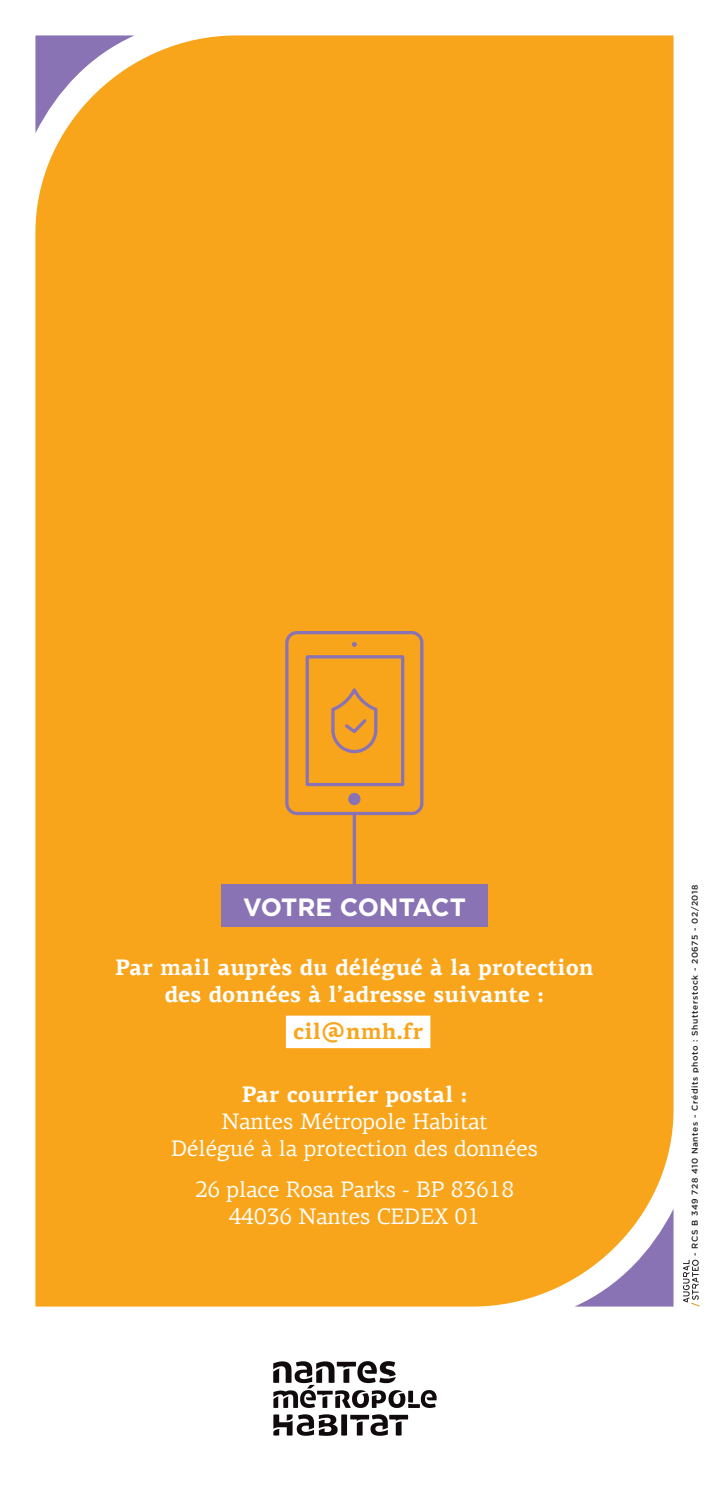
<style>
.page{position:relative;width:709px;height:1489px;background:#fff}
.page>*{position:absolute;margin:0;border:0;box-sizing:border-box;transform-origin:0 0}
.t1{font:700 25px "Gotham";letter-spacing:-.01em;color:#fff}
.t2{font:22.5px/27px "PF Agora Serif Pro";color:#fff;text-align:center}
.t3{font:700 22.5px/27px "PF Agora Serif Pro";color:#fff;text-align:center}
.t4{font:700 22.5px "PF Agora Serif Pro";color:#f9a51b}
.t5{font:500 8.5px "Gotham";letter-spacing:.07em;color:#231f20}
.s1{font-weight:700}
</style>
<div class="page">
<div style="left:35px;top:35px;width:638px;height:1271px;background:#f9a51b"></div>
<svg style="left:683px;top:1259px;width:16px;height:47px"></svg>
<svg style="left:35px;top:35px;width:99px;height:98px"></svg>
<svg style="left:574px;top:1208px;width:99px;height:98px"></svg>
<div style="left:286px;top:1015px;width:144px;height:33px;background:#fff"></div>
<div style="left:221px;top:884px;width:267px;height:43px;background:#8973b4"></div>
<div style="left:348px;top:792px;width:12px;height:13px;background:#8973b4;border-radius:50%"></div>
<svg style="left:352px;top:642px;width:5px;height:5px"></svg>
<div style="left:285px;top:631px;width:138px;height:184px;border:3px solid #8973b4;border-radius:10px"></div>
<div style="left:305px;top:655px;width:99px;height:131px;border:3px solid #8973b4"></div>
<svg style="left:330px;top:676px;width:49px;height:78px;background:#e69c34"></svg>
<hr style="left:353px;top:813px;width:3px;height:71px;background:#8973b4">
<svg style="left:273px;top:1414px;width:135px;height:21px"></svg>
<svg style="left:273px;top:1361px;width:163px;height:46px"></svg>
<p class="t1" style="left:243px;top:890px;width:224px">VOTRE CONTACT</p>
<p class="t3" style="left:115px;top:954px;width:480px">Par mail auprès du délégué à la protection des données à l’adresse suivante :</p>
<p class="t4" style="left:293px;top:1017px;width:131px">cil@nmh.fr</p>
<p class="t2" style="left:171px;top:1080px;width:368px"><span class="s1">Par courrier postal :<br></span>Nantes Métropole Habitat<br>Délégué à la protection des données</p>
<p class="t2" style="left:195px;top:1175px;width:320px">26 place Rosa Parks - BP 83618<br>44036 Nantes CEDEX 01</p>
<p class="t5" style="left:690px;top:1255px;width:372px;rotate:-90deg">- RCS B 349 728 410 Nantes - Crédits photo : Shutterstock - 20675 - 02/2018</p>
</div>
